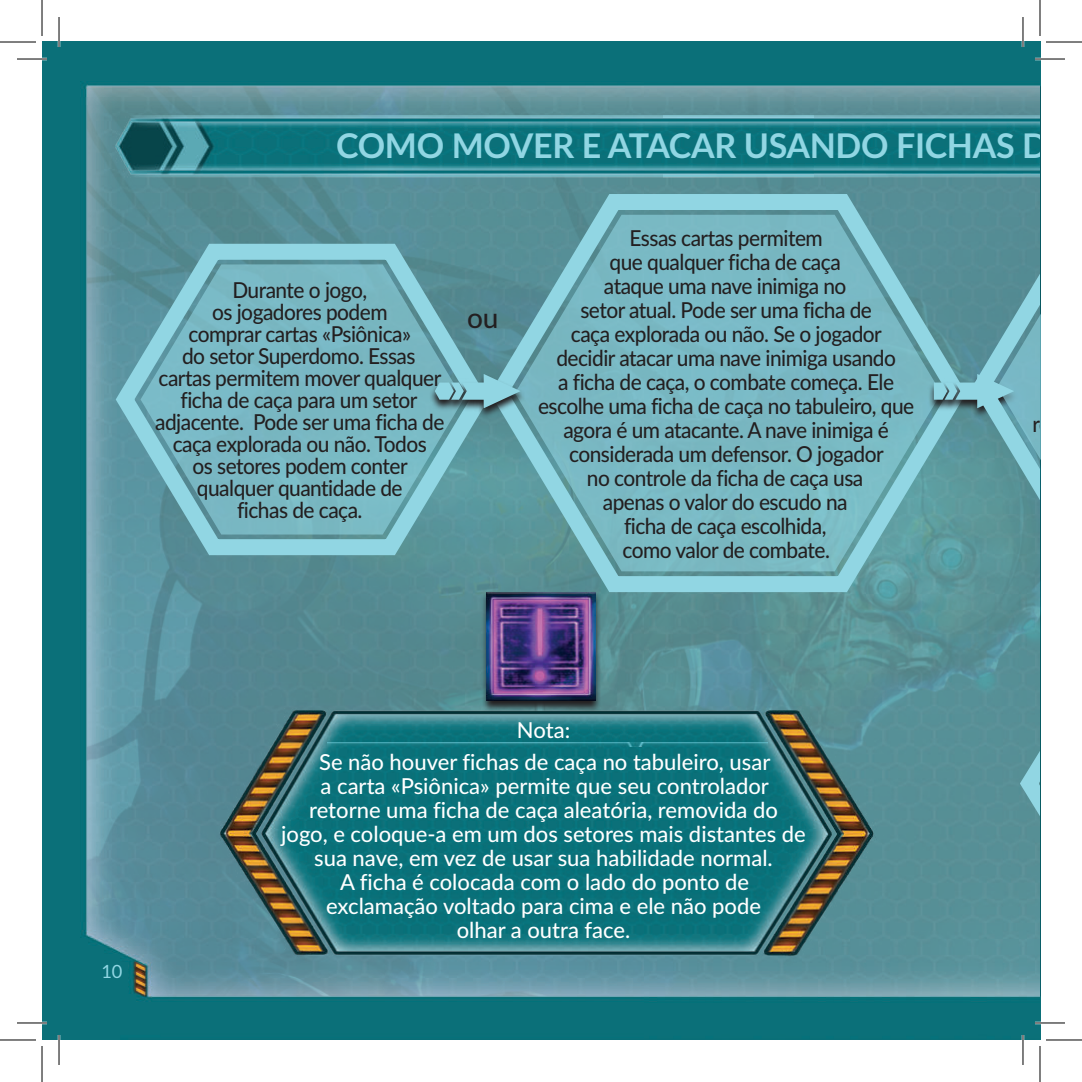
<style>
.page{position:relative;width:1082px;height:1082px;background:#fff}
.page>*{position:absolute;margin:0;border:0;box-sizing:border-box;transform-origin:0 0}
.t1{font:700 34px "Lato";letter-spacing:-.01em;color:#91d6e3}
.t2{font:500 28px "Lato";color:#231f20}
.t3{font:500 22px/24px "Lato";letter-spacing:-.025em;color:#231f20;text-align:center;scale:.95 1}
.t4{font:500 22px/24px "Lato";color:#fff;text-align:center}
.t5{font:18.2px "Lato";color:#91d6e3}
</style>
<div class="page">
<div style="left:42px;top:42px;width:602px;height:998px;background:#0b7079"></div>
<div style="left:644px;top:42px;width:396px;height:998px;background:#0b7079"></div>
<img style="left:87px;top:86px;width:953px;height:910px">
<img style="left:220px;top:700px;width:657px;height:266px">
<img style="left:328px;top:742px;width:440px;height:4px">
<svg style="left:103px;top:230px;width:374px;height:339px;background:#70adb8"></svg>
<svg style="left:477px;top:180px;width:502px;height:426px;background:#72b0b9"></svg>
<svg style="left:1007px;top:607px;width:33px;height:353px;background:#5a949b"></svg>
<svg style="left:481px;top:591px;width:120px;height:121px;background:#3e6167"></svg>
<img style="left:487px;top:592px;width:108px;height:108px">
<img style="left:813px;top:116px;width:227px;height:61px">
<img style="left:116px;top:116px;width:697px;height:61px">
<svg style="left:429px;top:374px;width:97px;height:46px;background:#72aeb8"></svg>
<svg style="left:435px;top:374px;width:86px;height:34px;background:#76aeb8"></svg>
<svg style="left:927px;top:374px;width:7px;height:46px"></svg>
<svg style="left:934px;top:174px;width:106px;height:426px;background:#609aa2"></svg>
<hr style="left:17px;top:58px;width:30px;height:2px;background:#fff">
<hr style="left:1035px;top:58px;width:30px;height:2px;background:#fff">
<hr style="left:17px;top:1022px;width:30px;height:2px;background:#fff">
<hr style="left:1035px;top:1022px;width:30px;height:2px;background:#fff">
<hr style="left:58px;top:17px;width:2px;height:30px;background:#fff">
<hr style="left:58px;top:1035px;width:2px;height:30px;background:#fff">
<hr style="left:1022px;top:17px;width:2px;height:30px;background:#fff">
<hr style="left:1022px;top:1035px;width:2px;height:30px;background:#fff">
<hr style="left:17px;top:59px;width:30px;height:1px;background:#000">
<hr style="left:1035px;top:59px;width:30px;height:1px;background:#000">
<hr style="left:17px;top:1022px;width:30px;height:1px;background:#000">
<hr style="left:1035px;top:1022px;width:30px;height:1px;background:#000">
<hr style="left:59px;top:17px;width:1px;height:30px;background:#000">
<hr style="left:59px;top:1035px;width:1px;height:30px;background:#000">
<hr style="left:1022px;top:17px;width:1px;height:30px;background:#000">
<hr style="left:1022px;top:1035px;width:1px;height:30px;background:#000">
<hr style="left:0;top:42px;width:36px;height:1px;background:#000">
<hr style="left:1046px;top:42px;width:36px;height:1px;background:#000">
<hr style="left:0;top:1039px;width:36px;height:1px;background:#000">
<hr style="left:1046px;top:1039px;width:36px;height:1px;background:#000">
<hr style="left:42px;top:0;width:1px;height:36px;background:#000">
<hr style="left:42px;top:1046px;width:1px;height:36px;background:#000">
<hr style="left:1039px;top:0;width:1px;height:36px;background:#000">
<hr style="left:1039px;top:1046px;width:1px;height:36px;background:#000">
<h1 class="t1" style="left:336px;top:127px;width:733px">COMO MOVER E ATACAR USANDO FICHAS DE</h1>
<p class="t3" style="left:155px;top:279px;width:306px;line-height:22px">Durante o jogo,<br>os jogadores podem<br>comprar cartas «Psiônica»<br>do setor Superdomo. Essas cartas permitem mover qualquer ficha de caça para um setor adjacente. Pode ser uma ficha de caça explorada ou não. Todos<br>os setores podem conter qualquer quantidade de<br>fichas de caça.</p>
<p class="t2" style="left:467px;top:301px;width:33px">ou</p>
<p class="t3" style="left:538px;top:226px;width:398px">Essas cartas permitem<br>que qualquer ficha de caça<br>ataque uma nave inimiga no<br>setor atual. Pode ser uma ficha de<br>caça explorada ou não. Se o jogador<br>decidir atacar uma nave inimiga usando<br>a ficha de caça, o combate começa. Ele escolhe uma ficha de caça no tabuleiro, que agora é um atacante. A nave inimiga é considerada um defensor. O jogador<br>no controle da ficha de caça usa<br>apenas o valor do escudo na<br>ficha de caça escolhida,<br>como valor de combate.</p>
<p class="t5" style="left:101px;top:961px;width:23px">10</p>
<p class="t4" style="left:319px;top:714px;width:453px;line-height:32px">Nota:<br>Se não houver fichas de caça no tabuleiro, usar</p>
<p class="t4" style="left:281px;top:774px;width:526px">a carta «Psiônica» permite que seu controlador retorne uma ficha de caça aleatória, removida do<br>jogo, e coloque-a em um dos setores mais distantes de sua nave, em vez de usar sua habilidade normal.<br>A ficha é colocada com o lado do ponto de exclamação voltado para cima e ele não pode<br>olhar a outra face.</p>
</div>
